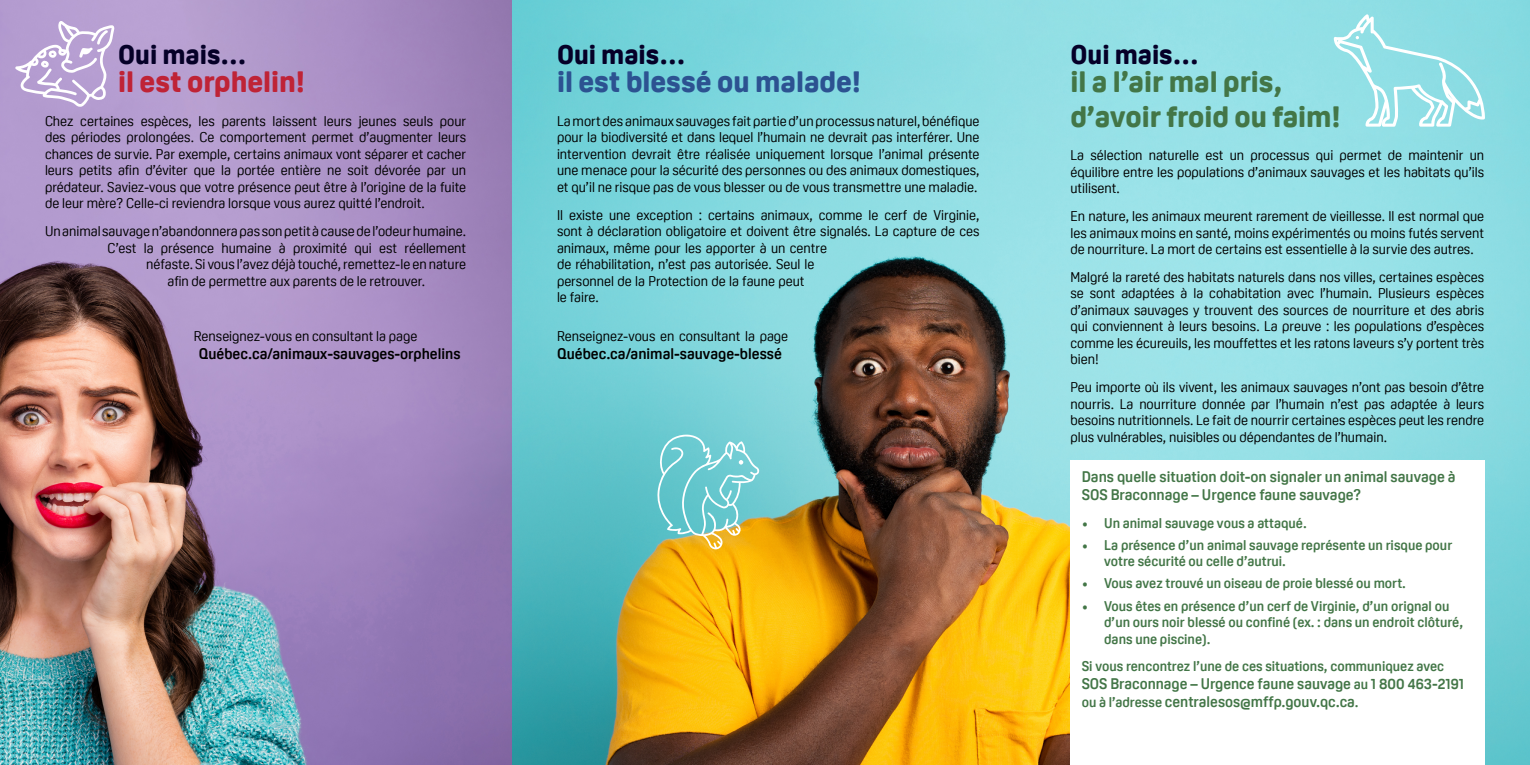
<style>
.page{position:relative;width:1530px;height:765px;background:#fff}
.page>*{position:absolute;margin:0;border:0;box-sizing:border-box;transform-origin:0 0}
.t1{font:800 28.75px/34.5px "Oscine";color:#437647}
.t2{font:800 28.75px "Oscine";color:#2c5291}
.t3{font:800 28.75px "Oscine";color:#bf2336}
.t4{font:800 26.25px "Oscine";color:#050028}
.Bloc{font:700 15px/18px "Oscine";color:#437647}
.t5{font:700 15px "Oscine";color:#000}
.t6{font:13.75px/16.5px "Oscine";color:#000;text-align:justify}
.Bloc-2{font:700 13.75px/16.5px "Oscine";color:#437647}
.s1{font-size:13.75px}
</style>
<div class="page">
<img style="left:0;top:0;width:1530px;height:765px">
<div style="left:1070px;top:460px;width:415px;height:305px;background:#fff"></div>
<svg style="left:15px;top:21px;width:99px;height:86px"></svg>
<svg style="left:656px;top:434px;width:104px;height:115px;background:#8ccabb"></svg>
<svg style="left:1334px;top:14px;width:151px;height:113px;background:#9fe2e8"></svg>
<h3 class="t4" style="left:118px;top:39px;width:130px">Oui mais…</h3>
<h3 class="t3" style="left:118px;top:66px;width:189px">il est orphelin!</h3>
<p class="t6" style="left:45px;top:113px;width:423px">Chez certaines espèces, les parents laissent leurs jeunes seuls pour des périodes prolongées. Ce comportement permet d’augmenter leurs chances de survie. Par exemple, certains animaux vont séparer et cacher leurs petits afin d’éviter que la portée entière ne soit dévorée par un prédateur. Saviez-vous que votre présence peut être à l’origine de la fuite de leur mère? Celle-ci reviendra lorsque vous aurez quitté l’endroit.</p>
<p class="t6" style="left:45px;top:223px;width:423px">Un animal sauvage n’abandonnera pas son petit à cause de l’odeur humaine.</p>
<p class="t6" style="left:108px;top:239px;width:360px">C’est la présence humaine à proximité qui est réellement</p>
<p class="t6" style="left:146px;top:256px;width:322px">néfaste. Si vous l’avez déjà touché, remettez-le en nature</p>
<p class="t6" style="left:168px;top:272px;width:259px">afin de permettre aux parents de le retrouver.</p>
<p class="t6" style="left:194px;top:328px;width:225px">Renseignez-vous en consultant la page</p>
<p class="t5" style="left:199px;top:345px;width:263px">Québec.ca/animaux-sauvages-orphelins</p>
<h3 class="t4" style="left:557px;top:39px;width:130px">Oui mais…</h3>
<h3 class="t2" style="left:557px;top:66px;width:306px">il est blessé ou malade!</h3>
<p class="t6" style="left:557px;top:113px;width:424px">La mort des animaux sauvages fait partie d’un processus naturel, bénéfique pour la biodiversité et dans lequel l’humain ne devrait pas interférer. Une intervention devrait être réalisée uniquement lorsque l’animal présente une menace pour la sécurité des personnes ou des animaux domestiques, et qu’il ne risque pas de vous blesser ou de vous transmettre une maladie.</p>
<p class="t6" style="left:557px;top:206px;width:424px;text-align:left">Il existe une exception : certains animaux, comme le cerf de Virginie, sont à déclaration obligatoire et doivent être signalés. La capture de ces animaux, même pour les apporter à un centre<br>de réhabilitation, n’est pas autorisée. Seul le<br>personnel de la Protection de la faune peut<br>le faire.</p>
<p class="t6" style="left:557px;top:328px;width:233px">Renseignez-vous en consultant la page</p>
<p class="t5" style="left:557px;top:345px;width:227px">Québec.ca/animal-sauvage-blessé</p>
<h3 class="t4" style="left:1070px;top:39px;width:130px">Oui mais…</h3>
<h3 class="t1" style="left:1070px;top:65px;width:272px">il a l’air mal pris, d’avoir froid ou faim!</h3>
<p class="t6" style="left:1070px;top:147px;width:415px">La sélection naturelle est un processus qui permet de maintenir un équilibre entre les populations d’animaux sauvages et les habitats qu’ils utilisent.</p>
<p class="t6" style="left:1070px;top:208px;width:415px">En nature, les animaux meurent rarement de vieillesse. Il est normal que les animaux moins en santé, moins expérimentés ou moins futés servent de nourriture. La mort de certains est essentielle à la survie des autres.</p>
<p class="t6" style="left:1070px;top:269px;width:415px">Malgré la rareté des habitats naturels dans nos villes, certaines espèces se sont adaptées à la cohabitation avec l’humain. Plusieurs espèces d’animaux sauvages y trouvent des sources de nourriture et des abris qui conviennent à leurs besoins. La preuve : les populations d’espèces comme les écureuils, les mouffettes et les ratons laveurs s’y portent très bien!</p>
<p class="t6" style="left:1070px;top:379px;width:415px">Peu importe où ils vivent, les animaux sauvages n’ont pas besoin d’être nourris. La nourriture donnée par l’humain n’est pas adaptée à leurs besoins nutritionnels. Le fait de nourrir certaines espèces peut les rendre plus vulnérables, nuisibles ou dépendantes de l’humain.</p>
<h2 class="Bloc" style="left:1082px;top:468px;width:375px">Dans quelle situation doit-on signaler un animal sauvage à<br>SOS Braconnage – Urgence faune sauvage?</h2>
<p class="Bloc-2" style="left:1082px;top:515px;width:227px">• Un animal sauvage vous a attaqué.</p>
<p class="Bloc-2" style="left:1104px;top:537px;width:350px;text-indent:-22px">• La présence d’un animal sauvage représente un risque pour votre sécurité ou celle d’autrui.</p>
<p class="Bloc-2" style="left:1082px;top:575px;width:326px">• Vous avez trouvé un oiseau de proie blessé ou mort.</p>
<p class="Bloc-2" style="left:1104px;top:597px;width:360px;text-indent:-22px">• Vous êtes en présence d’un cerf de Virginie, d’un orignal ou d’un ours noir blessé ou confiné (ex. : dans un endroit clôturé, dans une piscine).</p>
<p class="Bloc-2" style="left:1082px;top:658px;width:364px">Si vous rencontrez l’une de ces situations, communiquez avec</p>
<p class="Bloc" style="left:1082px;top:675px;width:384px">SOS Braconnage – Urgence faune sauvage <span class="s1">au</span> 1 800 463-2191 <span class="s1">ou à l’adresse</span> centralesos@mffp.gouv.qc.ca<span class="s1">.</span></p>
</div>
